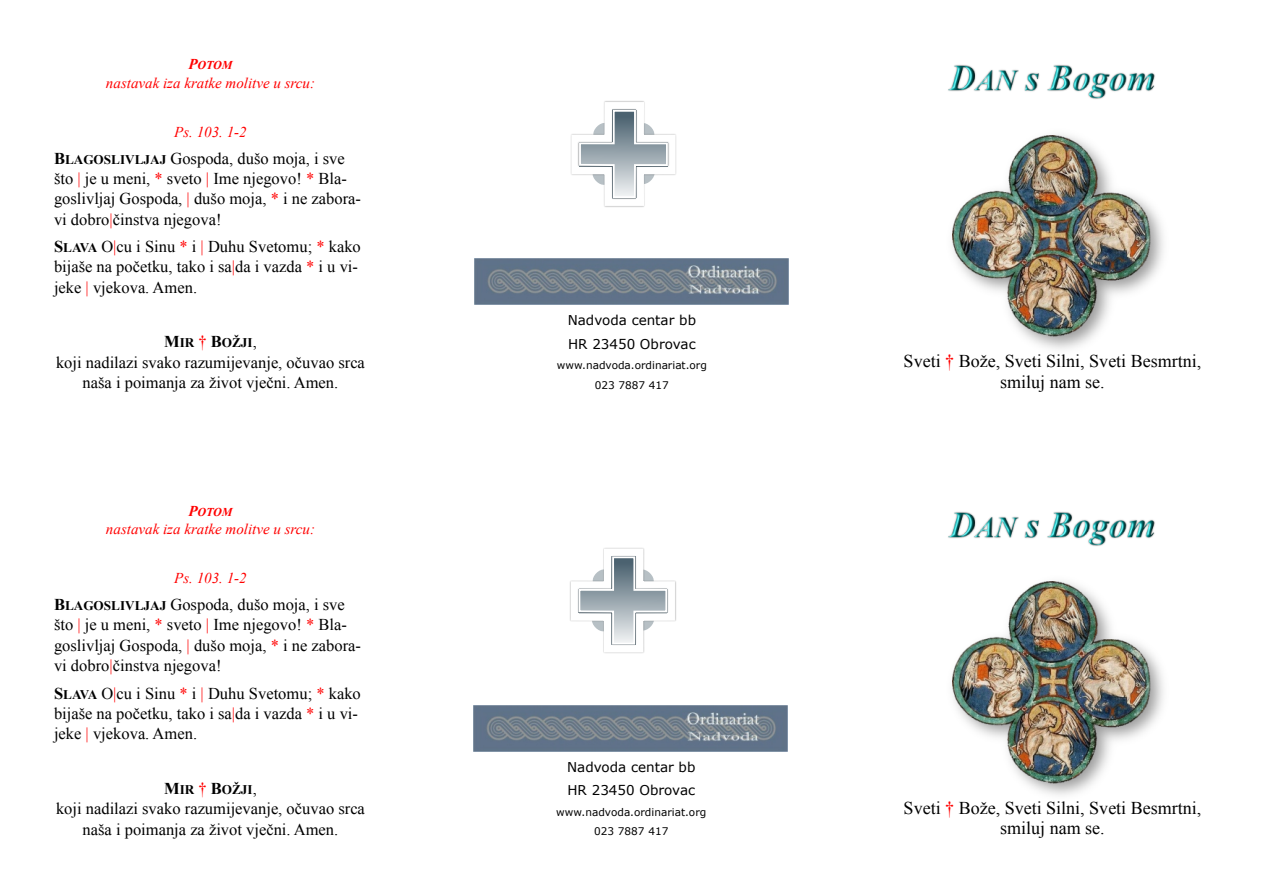
<style>
.page{position:relative;width:1263px;height:893px;background:#fff}
.page>*{position:absolute;margin:0;border:0;box-sizing:border-box;transform-origin:0 0}
.t1{font:18px/20.7px "Times New Roman";color:#000;text-align:center}
.t2{font:16.5px/20.4px "Times New Roman";color:#000}
.t3{font:italic 15px "Times New Roman";color:#f00}
.t4{font:13.5px/23.2px "Verdana";color:#000}
.t5{font:700 13.2px "Times New Roman";color:#000}
.t6{font:italic 700 12px "Times New Roman";color:#f00}
.t7{font:10.5px/19.6px "Verdana";color:#000;text-align:center}
.s1{font-size:15px}
.s2{font-weight:700}
.s3{font-weight:700;font-size:13.2px}
.s4{color:#f00}
.s5{font-size:16.5px}
.s6{font-weight:400;font-size:16.5px;color:#f00}
.s7{font-weight:400;font-size:16.5px}
</style>
<div class="page">
<img style="left:1027px;top:581px;width:137px;height:214px">
<img style="left:952px;top:582px;width:200px;height:201px">
<img style="left:952px;top:135px;width:200px;height:202px">
<img style="left:948px;top:65px;width:207px;height:34px">
<img style="left:948px;top:512px;width:207px;height:34px">
<img style="left:473px;top:705px;width:315px;height:46px">
<img style="left:474px;top:259px;width:314px;height:46px">
<svg style="left:571px;top:101px;width:105px;height:106px"></svg>
<svg style="left:570px;top:548px;width:106px;height:105px"></svg>
<p class="t6" style="left:188px;top:61px;width:46px"><span class="s1">P</span>OTOM</p>
<p class="t3" style="left:106px;top:77px;width:211px">nastavak iza kratke molitve u srcu:</p>
<p class="t3" style="left:174px;top:126px;width:74px">Ps. 103. 1-2</p>
<p class="t2" style="left:54px;top:149px;width:308px"><span class="s2">B</span><span class="s3">LAGOSLIVLJAJ</span> Gospoda, dušo moja, i sve što <span class="s4">|</span> je u meni, <span class="s4">*</span> sveto <span class="s4">|</span> Ime njegovo! <span class="s4">*</span> Bla&shy;goslivljaj Gospoda, <span class="s4">|</span> dušo moja, <span class="s4">*</span> i ne zabora&shy;vi dobro<span class="s4">|</span>činstva njegova!</p>
<p class="t2" style="left:54px;top:238px;width:308px"><span class="s2">S</span><span class="s3">LAVA</span> O<span class="s4">|</span>cu i Sinu <span class="s4">*</span> i <span class="s4">|</span> Duhu Svetomu; <span class="s4">*</span> kako bijaše na početku, tako i sa<span class="s4">|</span>da i vazda <span class="s4">*</span> i u vi&shy;jeke <span class="s4">|</span> vjekova. Amen.</p>
<p class="t5" style="left:164px;top:338px;width:94px"><span class="s5">M</span>IR <span class="s6">†</span> <span class="s5">B</span>OŽJI<span class="s7">,</span></p>
<p class="t2" style="left:56px;top:354px;width:310px;text-align:center">koji nadilazi svako razumijevanje, očuvao srca naša i poimanja za život vječni. Amen.</p>
<p class="t6" style="left:188px;top:507px;width:46px"><span class="s1">P</span>OTOM</p>
<p class="t3" style="left:106px;top:524px;width:211px">nastavak iza kratke molitve u srcu:</p>
<p class="t3" style="left:174px;top:573px;width:74px">Ps. 103. 1-2</p>
<p class="t2" style="left:54px;top:596px;width:308px"><span class="s2">B</span><span class="s3">LAGOSLIVLJAJ</span> Gospoda, dušo moja, i sve što <span class="s4">|</span> je u meni, <span class="s4">*</span> sveto <span class="s4">|</span> Ime njegovo! <span class="s4">*</span> Bla&shy;goslivljaj Gospoda, <span class="s4">|</span> dušo moja, <span class="s4">*</span> i ne zabora&shy;vi dobro<span class="s4">|</span>činstva njegova!</p>
<p class="t2" style="left:54px;top:684px;width:308px"><span class="s2">S</span><span class="s3">LAVA</span> O<span class="s4">|</span>cu i Sinu <span class="s4">*</span> i <span class="s4">|</span> Duhu Svetomu; <span class="s4">*</span> kako bijaše na početku, tako i sa<span class="s4">|</span>da i vazda <span class="s4">*</span> i u vi&shy;jeke <span class="s4">|</span> vjekova. Amen.</p>
<p class="t5" style="left:164px;top:785px;width:94px"><span class="s5">M</span>IR <span class="s6">†</span> <span class="s5">B</span>OŽJI<span class="s7">,</span></p>
<p class="t2" style="left:56px;top:800px;width:310px;text-align:center">koji nadilazi svako razumijevanje, očuvao srca naša i poimanja za život vječni. Amen.</p>
<p class="t4" style="left:568px;top:310px;width:130px">Nadvoda centar bb<br>HR 23450 Obrovac</p>
<p class="t7" style="left:557px;top:356px;width:152px">www.nadvoda.ordinariat.org<br>023 7887 417</p>
<p class="t4" style="left:567px;top:757px;width:130px">Nadvoda centar bb<br>HR 23450 Obrovac</p>
<p class="t7" style="left:556px;top:803px;width:152px">www.nadvoda.ordinariat.org<br>023 7887 417</p>
<p class="t1" style="left:904px;top:352px;width:299px">Sveti <span class="s4">†</span> Bože, Sveti Silni, Sveti Besmrtni, smiluj nam se.</p>
<p class="t1" style="left:904px;top:799px;width:299px">Sveti <span class="s4">†</span> Bože, Sveti Silni, Sveti Besmrtni, smiluj nam se.</p>
</div>
